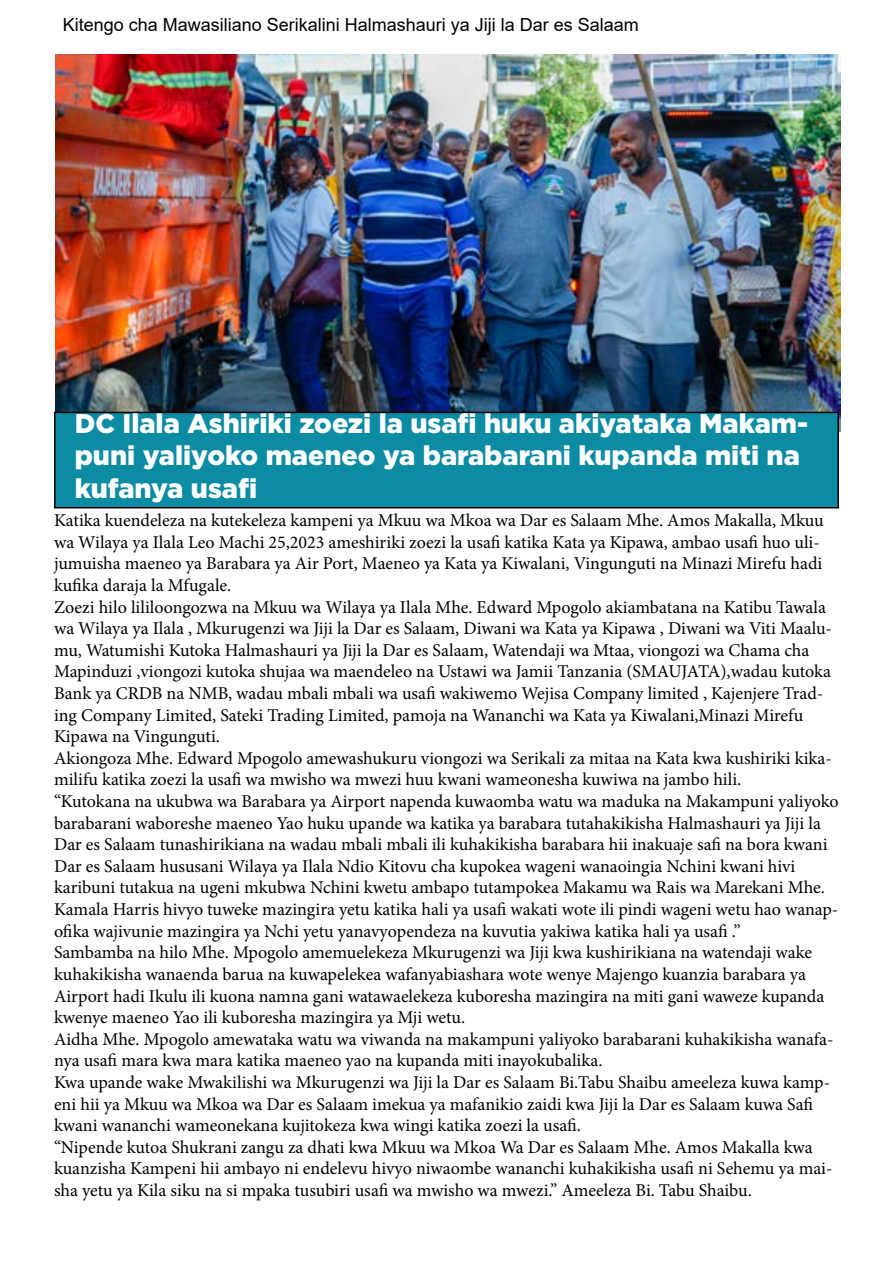
<style>
.page{position:relative;width:893px;height:1263px;background:#fff}
.page>*{position:absolute;margin:0;border:0;box-sizing:border-box;transform-origin:0 0}
.t1{font:900 27px/32.4px "Gotham";color:#fff}
.t2{font:18px/21.6px "Minion Pro";color:#000}
.t3{font:18px "Arial";color:#000}
</style>
<div class="page">
<img style="left:55px;top:54px;width:785px;height:377px">
<div style="left:55px;top:412px;width:783px;height:96px;background:#0c8ca2"></div>
<div style="left:54px;top:412px;width:785px;height:96px;border:2px solid #000"></div>
<p class="t3" style="left:63px;top:12px;width:578px">Kitengo cha Mawasiliano Serikalini Halmashauri ya Jiji la Dar es Salaam</p>
<h1 class="t1" style="left:75px;top:406px;width:735px">DC Ilala Ashiriki zoezi la usafi huku akiyataka Makam&shy;puni yaliyoko maeneo ya barabarani kupanda miti na kufanya usafi</h1>
<p class="t2" style="left:54px;top:510px;width:786px">Katika kuendeleza na kutekeleza kampeni ya Mkuu wa Mkoa wa Dar es Salaam Mhe. Amos Makalla, Mkuu wa Wilaya ya Ilala Leo Machi 25,2023 ameshiriki zoezi la usafi katika Kata ya Kipawa, ambao usafi huo uli&shy;jumuisha maeneo ya Barabara ya Air Port, Maeneo ya Kata ya Kiwalani, Vingunguti na Minazi Mirefu hadi kufika daraja la Mfugale.<br>Zoezi hilo lililoongozwa na Mkuu wa Wilaya ya Ilala Mhe. Edward Mpogolo akiambatana na Katibu Tawala wa Wilaya ya Ilala , Mkurugenzi wa Jiji la Dar es Salaam, Diwani wa Kata ya Kipawa , Diwani wa Viti Maalu&shy;mu, Watumishi Kutoka Halmashauri ya Jiji la Dar es Salaam, Watendaji wa Mtaa, viongozi wa Chama cha Mapinduzi ,viongozi kutoka shujaa wa maendeleo na Ustawi wa Jamii Tanzania (SMAUJATA),wadau kutoka Bank ya CRDB na NMB, wadau mbali mbali wa usafi wakiwemo Wejisa Company limited , Kajenjere Trad&shy;ing Company Limited, Sateki Trading Limited, pamoja na Wananchi wa Kata ya Kiwalani,Minazi Mirefu Kipawa na Vingunguti.<br>Akiongoza Mhe. Edward Mpogolo amewashukuru viongozi wa Serikali za mitaa na Kata kwa kushiriki kika&shy;milifu katika zoezi la usafi wa mwisho wa mwezi huu kwani wameonesha kuwiwa na jambo hili.<br>“Kutokana na ukubwa wa Barabara ya Airport napenda kuwaomba watu wa maduka na Makampuni yaliyoko barabarani waboreshe maeneo Yao huku upande wa katika ya barabara tutahakikisha Halmashauri ya Jiji la Dar es Salaam tunashirikiana na wadau mbali mbali ili kuhakikisha barabara hii inakuaje safi na bora kwani Dar es Salaam hususani Wilaya ya Ilala Ndio Kitovu cha kupokea wageni wanaoingia Nchini kwani hivi karibuni tutakua na ugeni mkubwa Nchini kwetu ambapo tutampokea Makamu wa Rais wa Marekani Mhe.<br>Kamala Harris hivyo tuweke mazingira yetu katika hali ya usafi wakati wote ili pindi wageni wetu hao wanap&shy;ofika wajivunie mazingira ya Nchi yetu yanavyopendeza na kuvutia yakiwa katika hali ya usafi .”<br>Sambamba na hilo Mhe. Mpogolo amemuelekeza Mkurugenzi wa Jiji kwa kushirikiana na watendaji wake kuhakikisha wanaenda barua na kuwapelekea wafanyabiashara wote wenye Majengo kuanzia barabara ya Airport hadi Ikulu ili kuona namna gani watawaelekeza kuboresha mazingira na miti gani waweze kupanda kwenye maeneo Yao ili kuboresha mazingira ya Mji wetu.<br>Aidha Mhe. Mpogolo amewataka watu wa viwanda na makampuni yaliyoko barabarani kuhakikisha wanafa&shy;nya usafi mara kwa mara katika maeneo yao na kupanda miti inayokubalika.<br>Kwa upande wake Mwakilishi wa Mkurugenzi wa Jiji la Dar es Salaam Bi.Tabu Shaibu ameeleza kuwa kamp&shy;eni hii ya Mkuu wa Mkoa wa Dar es Salaam imekua ya mafanikio zaidi kwa Jiji la Dar es Salaam kuwa Safi kwani wananchi wameonekana kujitokeza kwa wingi katika zoezi la usafi.<br>“Nipende kutoa Shukrani zangu za dhati kwa Mkuu wa Mkoa Wa Dar es Salaam Mhe. Amos Makalla kwa kuanzisha Kampeni hii ambayo ni endelevu hivyo niwaombe wananchi kuhakikisha usafi ni Sehemu ya mai&shy;sha yetu ya Kila siku na si mpaka tusubiri usafi wa mwisho wa mwezi.” Ameeleza Bi. Tabu Shaibu.</p>
</div>
